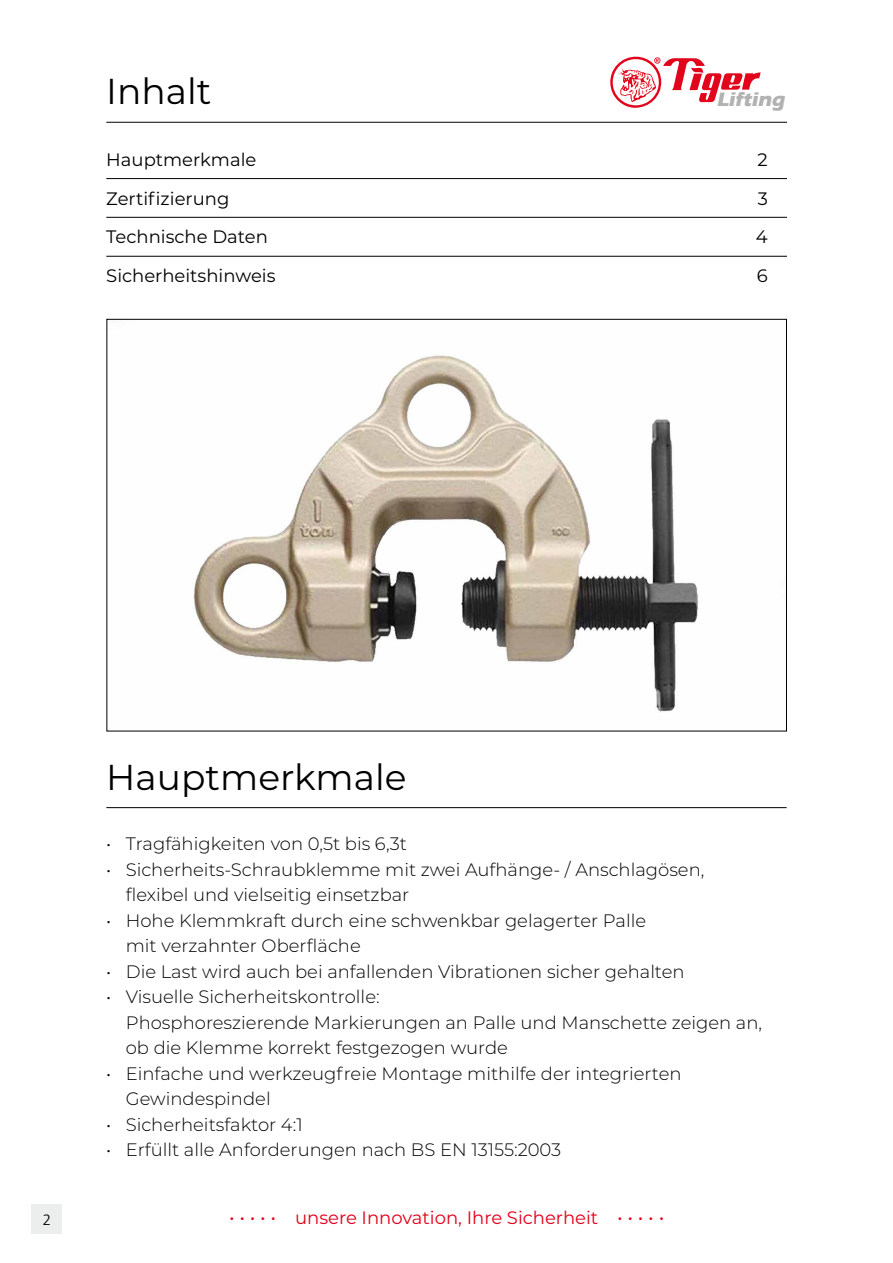
<style>
.page{position:relative;width:893px;height:1263px;background:#fff}
.page>*{position:absolute;margin:0;border:0;box-sizing:border-box;transform-origin:0 0}
.t1{font:36px "Montserrat";color:#000}
.t2{font:700 20.25px "Eras ITC";color:#b3b2b3}
.t3{font:300 18px/25.5px "Montserrat";color:#000}
.t4{font:18px "Montserrat";color:#000}
.t5{font:18px "Montserrat";color:#e2001a}
.t6{font:300 15px "Frutiger";color:#000}
</style>
<div class="page">
<img style="left:193px;top:355px;width:506px;height:357px">
<hr style="left:106px;top:178px;width:681px;height:1px;background:#000">
<hr style="left:106px;top:256px;width:681px;height:1px;background:#000">
<hr style="left:106px;top:217px;width:681px;height:1px;background:#000">
<div style="left:32px;top:1204px;width:30px;height:30px;background:#eceded"></div>
<svg style="left:610px;top:57px;width:151px;height:51px"></svg>
<hr style="left:106px;top:122px;width:681px;height:1px;background:#000">
<hr style="left:106px;top:807px;width:681px;height:1px;background:#000">
<h1 class="t1" style="left:106px;top:66px;width:107px">Inhalt</h1>
<p class="t2" style="left:717px;top:88px;width:73px">Lifting</p>
<p class="t4" style="left:106px;top:147px;width:152px">Hauptmerkmale</p>
<p class="t4" style="left:758px;top:147px;width:12px">2</p>
<p class="t4" style="left:106px;top:186px;width:125px">Zertifizierung</p>
<p class="t4" style="left:758px;top:186px;width:12px">3</p>
<p class="t4" style="left:106px;top:225px;width:163px">Technische Daten</p>
<p class="t4" style="left:756px;top:225px;width:13px">4</p>
<p class="t4" style="left:106px;top:263px;width:171px">Sicherheitshinweis</p>
<p class="t4" style="left:757px;top:263px;width:12px">6</p>
<p class="t6" style="left:43px;top:1211px;width:10px">2</p>
<h1 class="t1" style="left:106px;top:752px;width:302px">Hauptmerkmale</h1>
<p class="t3" style="left:106px;top:830px;width:302px">• Tragfähigkeiten von 0,5t bis 6,3t</p>
<p class="t3" style="left:126px;top:856px;width:580px;text-indent:-19px">• Sicherheits-Schraubklemme mit zwei Aufhänge- / Anschlagösen, flexibel und vielseitig einsetzbar</p>
<p class="t3" style="left:126px;top:907px;width:522px;text-indent:-19px">• Hohe Klemmkraft durch eine schwenkbar gelagerter Palle mit verzahnter Oberfläche</p>
<p class="t3" style="left:106px;top:958px;width:580px">• Die Last wird auch bei anfallenden Vibrationen sicher gehalten</p>
<p class="t3" style="left:126px;top:983px;width:638px;text-indent:-19px">• Visuelle Sicherheitskontrolle:<br>Phosphoreszierende Markierungen an Palle und Manschette zeigen an, ob die Klemme korrekt festgezogen wurde</p>
<p class="t3" style="left:126px;top:1060px;width:557px;text-indent:-19px">• Einfache und werkzeugfreie Montage mithilfe der integrierten<br>Gewindespindel</p>
<p class="t3" style="left:106px;top:1111px;width:198px">• Sicherheitsfaktor 4:1</p>
<p class="t3" style="left:106px;top:1136px;width:456px">• Erfüllt alle Anforderungen nach BS EN 13155:2003</p>
<p class="t5" style="left:229px;top:1205px;width:437px">• • • • • unsere Innovation, Ihre Sicherheit • • • • •</p>
</div>
